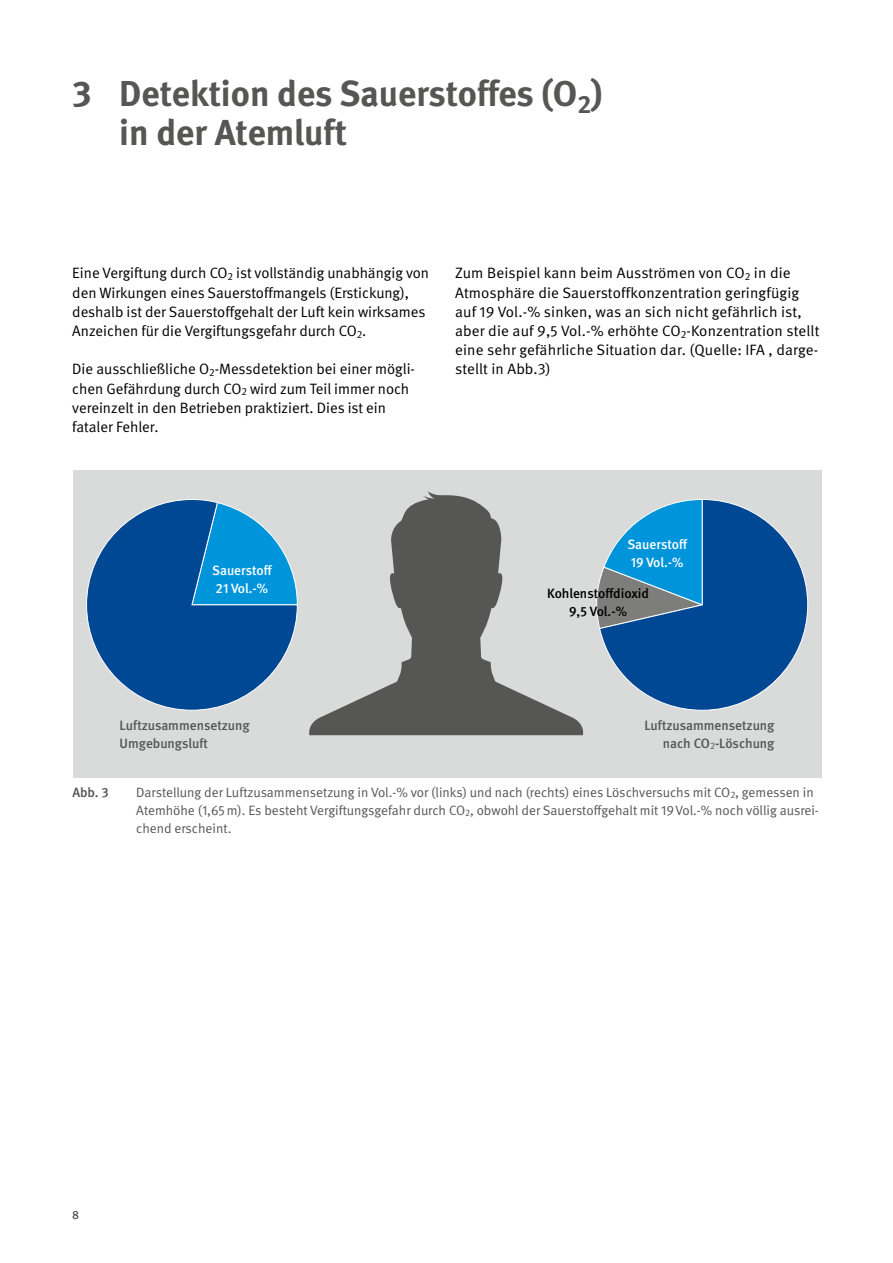
<style>
.page{position:relative;width:893px;height:1263px;background:#fff}
.page>*{position:absolute;margin:0;border:0;box-sizing:border-box;transform-origin:0 0}
.Überschriften_H1_ohne_Zahl{font:700 36px/39px "DGUV Meta";color:#565655}
.Fließtext_FT{font:15px/19.2px "DGUV Meta";color:#000}
.t1{font:13.5px/18px "DGUV Meta";color:#565655}
.t2{font:500 13.5px/18px "DGUV Meta";color:#565655}
.t3{font:500 13.5px/18px "DGUV Meta";letter-spacing:-.005em;color:#fff}
.t4{font:500 13.5px/18px "DGUV Meta";letter-spacing:-.005em;color:#000;text-align:center}
.t5{font:500 12px "DGUV Meta";color:#565655}
</style>
<div class="page">
<div style="left:73px;top:470px;width:748px;height:308px;background:#d9dada"></div>
<svg style="left:86px;top:499px;width:212px;height:212px"></svg>
<svg style="left:596px;top:499px;width:212px;height:212px"></svg>
<svg style="left:309px;top:491px;width:275px;height:244px"></svg>
<h1 class="Überschriften_H1_ohne_Zahl" style="left:119px;top:75px;width:485px;text-indent:-47px">3 Detektion des Sauerstoffes (O<sub>2</sub>) in der Atemluft</h1>
<p class="Fließtext_FT" style="left:72px;top:264px;width:358px">Eine Vergiftung durch CO<sub>2</sub> ist vollständig unabhängig von den Wirkungen eines Sauerstoffmangels (Erstickung), deshalb ist der Sauerstoffgehalt der Luft kein wirksames Anzeichen für die Vergiftungsgefahr durch CO<sub>2</sub>.</p>
<p class="Fließtext_FT" style="left:72px;top:360px;width:344px">Die ausschließliche O<sub>2</sub>-Messdetektion bei einer mögli&shy;chen Gefährdung durch CO<sub>2</sub> wird zum Teil immer noch vereinzelt in den Betrieben praktiziert. Dies ist ein fataler Fehler.</p>
<p class="Fließtext_FT" style="left:455px;top:264px;width:366px">Zum Beispiel kann beim Ausströmen von CO<sub>2</sub> in die Atmosphäre die Sauerstoffkonzentration geringfügig auf 19 Vol.-% sinken, was an sich nicht gefährlich ist, aber die auf 9,5 Vol.-% erhöhte CO<sub>2</sub>-Konzentration stellt eine sehr gefährliche Situation dar. (Quelle: IFA , darge&shy;stellt in Abb.3)</p>
<p class="t3" style="left:212px;top:561px;width:62px">Sauerstoff<br>21 Vol.-%</p>
<p class="t3" style="left:627px;top:536px;width:62px">Sauerstoff<br>19 Vol.-%</p>
<p class="t4" style="left:547px;top:584px;width:103px">Kohlenstoffdioxid<br>9,5 Vol.-%</p>
<p class="t2" style="left:120px;top:717px;width:132px">Luftzusammensetzung<br>Umgebungsluft</p>
<p class="t2" style="left:644px;top:717px;width:132px;text-align:right">Luftzusammensetzung nach CO<sub>2</sub>-Löschung</p>
<p class="t2" style="left:72px;top:784px;width:38px">Abb. 3</p>
<p class="t1" style="left:136px;top:783px;width:684px">Darstellung der Luftzusammensetzung in Vol.-% vor (links) und nach (rechts) eines Löschversuchs mit CO<sub>2</sub>, gemessen in<br>Atemhöhe (1,65m). Es besteht Vergiftungsgefahr durch CO<sub>2</sub>, obwohl der Sauerstoffgehalt mit 19Vol.-% noch völlig ausrei&shy;chend erscheint.</p>
<p class="t5" style="left:72px;top:1208px;width:9px">8</p>
</div>
